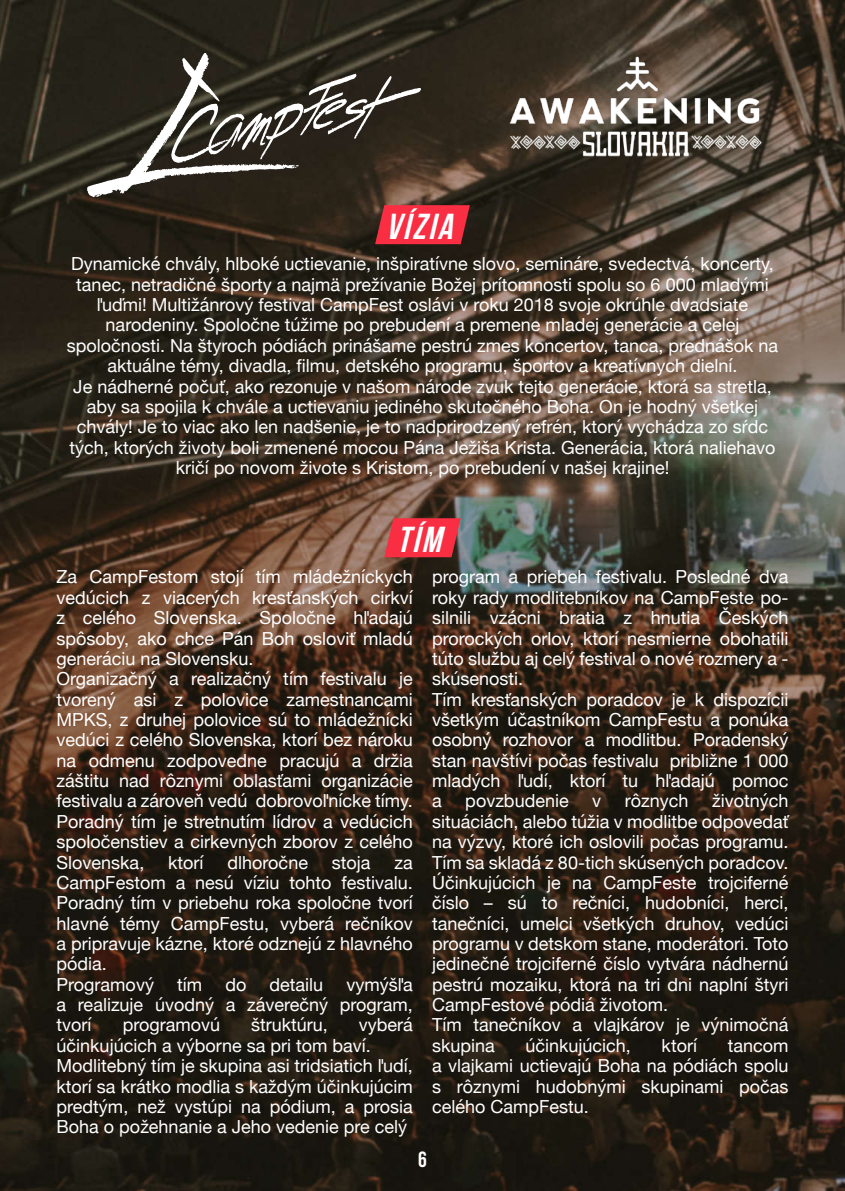
<style>
.page{position:relative;width:845px;height:1191px;background:#fff}
.page>*{position:absolute;margin:0;border:0;box-sizing:border-box;transform-origin:0 0}
.t1{font:italic 700 36.2px "Bebas Neue";color:#fff}
.t2{font:700 22px "Bebas Neue";color:#fff}
.t3{font:18px/20.4px "Helvetica Neue";color:#fff}
</style>
<div class="page">
<img style="left:0;top:0;width:845px;height:1191px">
<svg style="left:87px;top:53px;width:334px;height:144px;background:#474239"></svg>
<img style="left:509px;top:57px;width:252px;height:99px">
<svg style="left:375px;top:205px;width:95px;height:39px;background:#e52d3e"></svg>
<svg style="left:384px;top:518px;width:77px;height:39px;background:#e83545"></svg>
<h1 class="t1" style="left:386px;top:211px;width:76px">VÍZIA</h1>
<p class="t3" style="left:67px;top:253px;width:712px;text-align:center">Dynamické chvály, hlboké uctievanie, inšpiratívne slovo, semináre, svedectvá, koncerty, tanec, netradičné športy a najmä prežívanie Božej prítomnosti spolu so 6 000 mladými ľuďmi! Multižánrový festival CampFest oslávi v roku 2018 svoje okrúhle dvadsiate narodeniny. Spoločne túžime po prebudení a premene mladej generácie a celej spoločnosti. Na štyroch pódiách prinášame pestrú zmes koncertov, tanca, prednášok na aktuálne témy, divadla, filmu, detského programu, športov a kreatívnych dielní.<br>Je nádherné počuť, ako rezonuje v našom národe zvuk tejto generácie, ktorá sa stretla, aby sa spojila k chvále a uctievaniu jediného skutočného Boha. On je hodný všetkej chvály! Je to viac ako len nadšenie, je to nadprirodzený refrén, ktorý vychádza zo sŕdc tých, ktorých životy boli zmenené mocou Pána Ježiša Krista. Generácia, ktorá naliehavo kričí po novom živote s Kristom, po prebudení v našej krajine!</p>
<h1 class="t1" style="left:397px;top:524px;width:54px">TÍM</h1>
<p class="t3" style="left:57px;top:566px;width:358px">Za CampFestom stojí tím mládežníckych vedúcich z viacerých kresťanských cirkví z celého Slovenska. Spoločne hľadajú spôsoby, ako chce Pán Boh osloviť mladú generáciu na Slovensku.<br>Organizačný a realizačný tím festivalu je tvorený asi z polovice zamestnancami MPKS, z druhej polovice sú to mládežnícki vedúci z celého Slovenska, ktorí bez nároku na odmenu zodpovedne pracujú a držia záštitu nad rôznymi oblasťami organizácie festivalu a zároveň vedú dobrovoľnícke tímy.<br>Poradný tím je stretnutím lídrov a vedúcich spoločenstiev a cirkevných zborov z celého Slovenska,</p>
<p class="t3" style="left:168px;top:851px;width:37px">ktorí</p>
<p class="t3" style="left:228px;top:851px;width:82px">dlhoročne</p>
<p class="t3" style="left:332px;top:851px;width:40px">stoja</p>
<p class="t3" style="left:57px;top:851px;width:358px;text-indent:338px">za<br>CampFestom a nesú víziu tohto festivalu.<br>Poradný tím v priebehu roka spoločne tvorí hlavné témy CampFestu, vyberá rečníkov a pripravuje kázne, ktoré odznejú z hlavného pódia.<br>Programový</p>
<p class="t3" style="left:57px;top:973px;width:358px;text-align:justify;text-indent:290px">vymýšľa a realizuje úvodný a záverečný program, tvorí</p>
<p class="t3" style="left:177px;top:973px;width:27px">tím</p>
<p class="t3" style="left:225px;top:973px;width:23px">do</p>
<p class="t3" style="left:269px;top:973px;width:55px">detailu</p>
<p class="t3" style="left:57px;top:1014px;width:358px;text-indent:302px">vyberá účinkujúcich a výborne sa pri tom baví.<br>Modlitebný tím je skupina asi tridsiatich ľudí, ktorí sa krátko modlia s každým účinkujúcim predtým, než vystúpi na pódium, a prosia Boha o požehnanie a Jeho vedenie pre celý</p>
<p class="t3" style="left:123px;top:1014px;width:99px">programovú</p>
<p class="t3" style="left:251px;top:1014px;width:78px">štruktúru,</p>
<p class="t3" style="left:432px;top:566px;width:358px">program a priebeh festivalu. Posledné dva roky rady modlitebníkov na CampFeste po‐ silnili vzácni bratia z hnutia Českých prorockých orlov, ktorí nesmierne obohatili túto službu aj celý festival o nové rozmery a ‐ skúsenosti.<br>Tím kresťanských poradcov je k dispozícii všetkým účastníkom CampFestu a ponúka osobný rozhovor a modlitbu. Poradenský stan navštívi počas festivalu približne 1 000 mladých ľudí, ktorí tu hľadajú pomoc a</p>
<p class="t3" style="left:432px;top:790px;width:358px;text-indent:280px">životných situáciách, alebo túžia v modlitbe odpovedať na výzvy, ktoré ich oslovili počas programu.<br>Tím sa skladá z 80-tich skúsených poradcov.<br>Účinkujúcich je na CampFeste trojciferné číslo – sú to rečníci, hudobníci, herci, tanečníci, umelci všetkých druhov, vedúci programu v detskom stane, moderátori. Toto jedinečné trojciferné číslo vytvára nádhernú pestrú mozaiku, ktorá na tri dni naplní štyri CampFestové pódiá životom.<br>Tím tanečníkov a vlajkárov je výnimočná skupina</p>
<p class="t3" style="left:465px;top:790px;width:105px">povzbudenie</p>
<p class="t3" style="left:592px;top:790px;width:10px">v</p>
<p class="t3" style="left:625px;top:790px;width:65px">rôznych</p>
<p class="t3" style="left:525px;top:1035px;width:107px">účinkujúcich,</p>
<p class="t3" style="left:661px;top:1035px;width:37px">ktorí</p>
<p class="t3" style="left:432px;top:1035px;width:358px;text-align:justify;text-indent:296px">tancom a vlajkami uctievajú Boha na pódiách spolu s rôznymi hudobnými skupinami počas celého CampFestu.</p>
<p class="t2" style="left:418px;top:1150px;width:10px">6</p>
</div>
